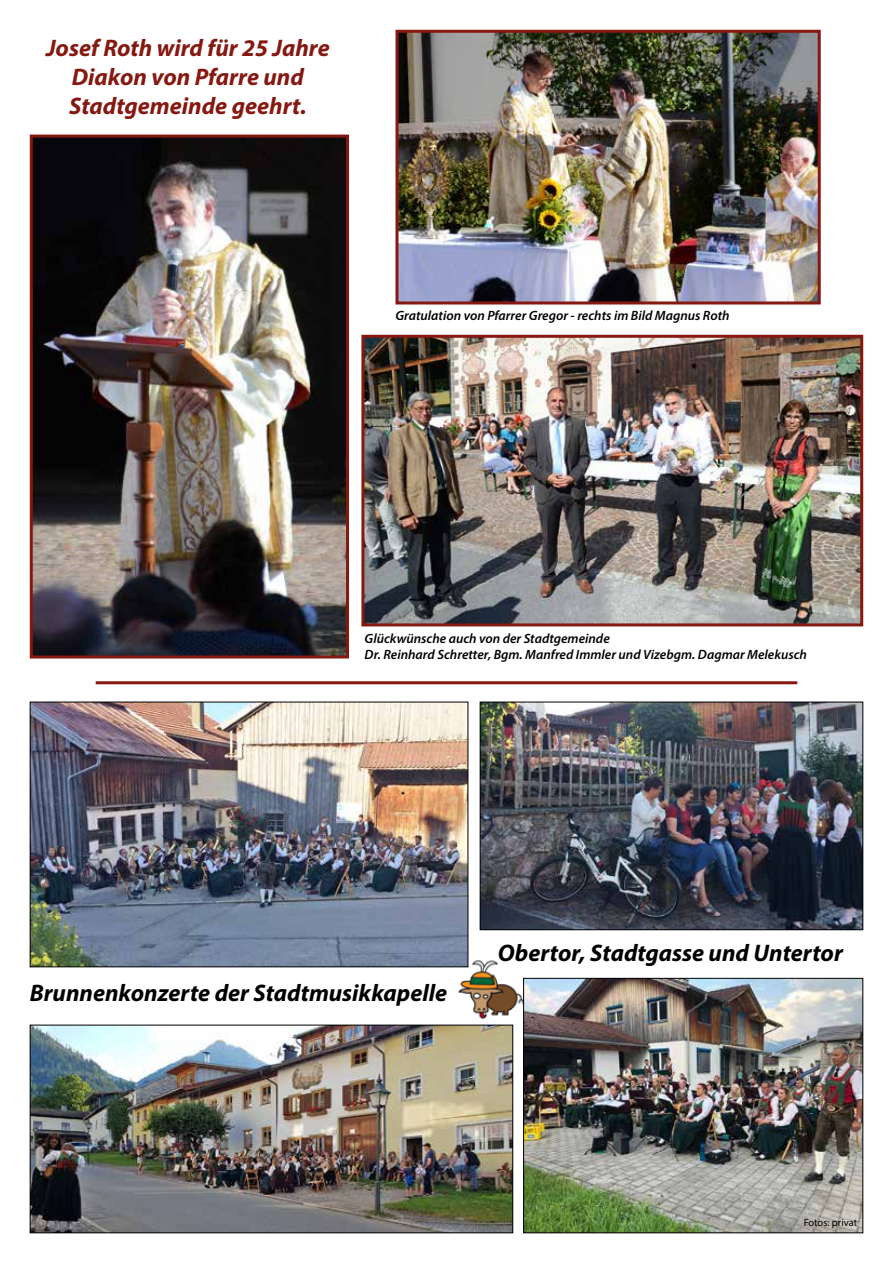
<style>
.page{position:relative;width:893px;height:1263px;background:#fff}
.page>*{position:absolute;margin:0;border:0;box-sizing:border-box;transform-origin:0 0}
.t1{font:italic 700 24px "Myriad Pro";color:#000}
.t2{font:italic 700 24px/28.8px "Myriad Pro";color:#851811;text-align:center}
.t3{font:italic 600 13.5px/16.2px "Myriad Pro";color:#000}
.t4{font:10.5px "Myriad Pro";color:#000}
</style>
<div class="page">
<img style="left:399px;top:34px;width:418px;height:266px">
<div style="left:395px;top:30px;width:426px;height:274px;border:3px solid #851811"></div>
<img style="left:34px;top:139px;width:311px;height:515px">
<div style="left:30px;top:135px;width:319px;height:523px;border:3px solid #851811"></div>
<img style="left:365px;top:339px;width:494px;height:283px">
<div style="left:361px;top:335px;width:502px;height:291px;border:3px solid #851811"></div>
<img style="left:32px;top:1027px;width:479px;height:204px">
<div style="left:30px;top:1025px;width:483px;height:208px;border:1px solid #000"></div>
<img style="left:32px;top:704px;width:434px;height:261px">
<div style="left:30px;top:702px;width:438px;height:265px;border:1px solid #000"></div>
<img style="left:482px;top:704px;width:379px;height:224px">
<div style="left:480px;top:702px;width:383px;height:228px;border:1px solid #000"></div>
<img style="left:525px;top:980px;width:336px;height:251px">
<div style="left:523px;top:978px;width:340px;height:255px;border:1px solid #000"></div>
<hr style="left:96px;top:681px;width:701px;height:3px;background:#851811">
<img style="left:459px;top:956px;width:65px;height:66px">
<h1 class="t2" style="left:46px;top:33px;width:285px">Josef Roth wird für 25 Jahre<br>Diakon von Pfarre und<br>Stadtgemeinde geehrt.</h1>
<p class="t3" style="left:395px;top:307px;width:336px">Gratulation von Pfarrer Gregor - rechts im Bild Magnus Roth</p>
<p class="t3" style="left:365px;top:630px;width:444px">Glückwünsche auch von der Stadtgemeinde<br>Dr. Reinhard Schretter, Bgm. Manfred Immler und Vizebgm. Dagmar Melekusch</p>
<h1 class="t1" style="left:498px;top:937px;width:347px">Obertor, Stadtgasse und Untertor</h1>
<h1 class="t1" style="left:30px;top:977px;width:419px">Brunnenkonzerte der Stadtmusikkapelle</h1>
<p class="t4" style="left:804px;top:1216px;width:55px">Fotos: privat</p>
</div>
